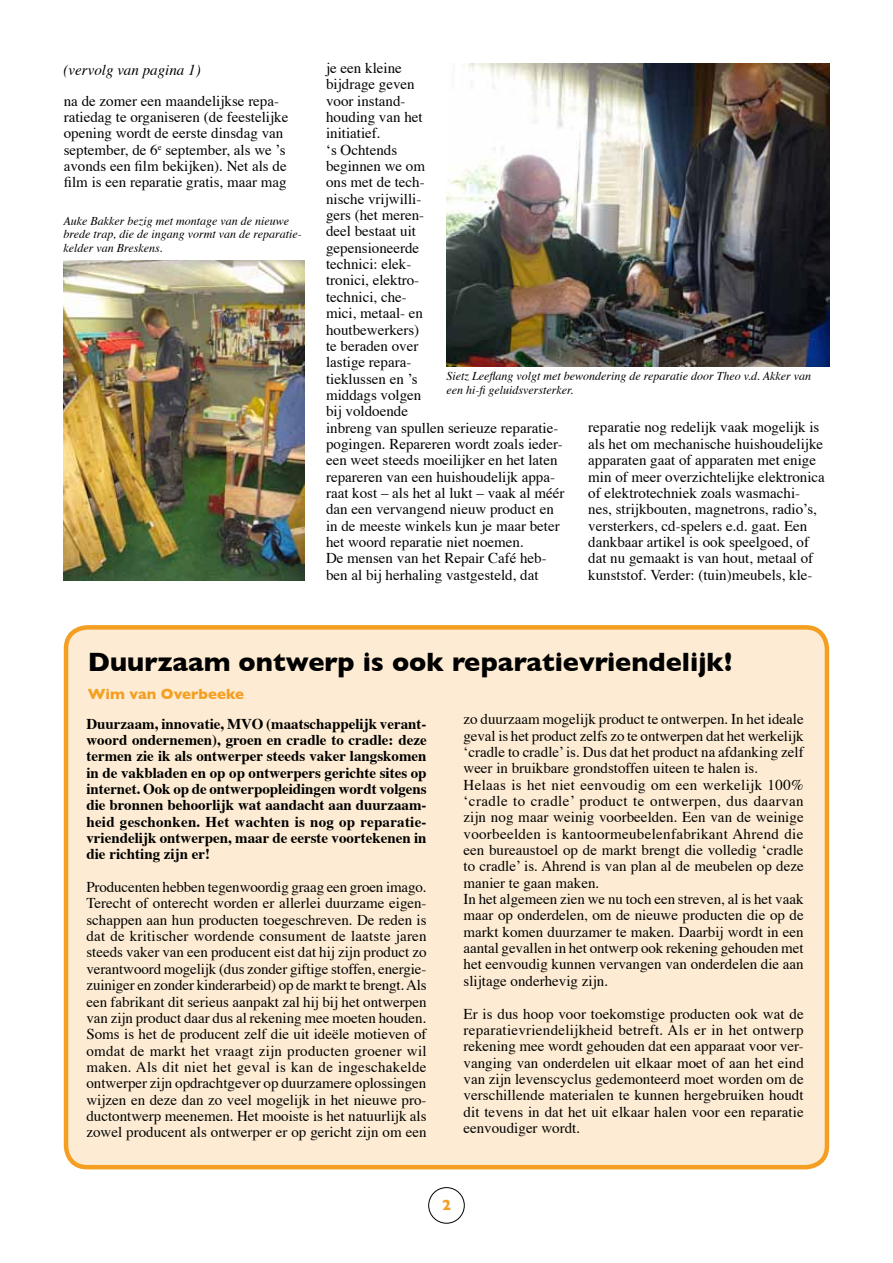
<style>
.page{position:relative;width:893px;height:1263px;background:#fff}
.page>*{position:absolute;margin:0;border:0;box-sizing:border-box;transform-origin:0 0}
.t1{font:700 27px "Gill Sans";color:#000}
.t2{font:15px/16.4px "Times";color:#000}
.t3{font:700 15px/16.4px "Times";color:#000;text-align:justify}
.t4{font:italic 15px "Times";color:#000}
.t5{font:700 15px "Gill Sans";color:#f49f22}
.t6{font:italic 12px/13.5px "Times";color:#000}
</style>
<div class="page">
<div style="left:428px;top:1187px;width:37px;height:36px;border:1px solid #000;border-radius:50%"></div>
<div style="left:66px;top:627px;width:761px;height:540px;background:#fdecd3;border-radius:21px"></div>
<div style="left:64px;top:625px;width:765px;height:544px;border:4px solid #f49f22;border-radius:21px"></div>
<img style="left:64px;top:261px;width:241px;height:319px">
<img style="left:446px;top:64px;width:383px;height:303px">
<p class="t4" style="left:64px;top:57px;width:139px">(vervolg van pagina 1)</p>
<p class="t2" style="left:64px;top:91px;width:226px">na de zomer een maandelijkse repa&shy;ratiedag te organiseren (de feestelijke opening wordt de eerste dinsdag van september, de 6<sup>e</sup> september, als we ’s avonds een film bekijken). Net als de film is een reparatie gratis, maar mag</p>
<p class="t6" style="left:64px;top:213px;width:240px">Auke Bakker bezig met montage van de nieuwe brede trap, die de ingang vormt van de reparatie&shy;kelder van Breskens.</p>
<p class="t2" style="left:326px;top:58px;width:240px">je een kleine<br>bijdrage geven<br>voor instand-<br>houding van het<br>initiatief.<br>‘s Ochtends<br>beginnen we om<br>ons met de tech-<br>nische vrijwilli-<br>gers (het meren-<br>deel bestaat uit<br>gepensioneerde<br>technici: elek-<br>tronici, elektro-<br>technici, che-<br>mici, metaal- en<br>houtbewerkers)<br>te beraden over<br>lastige repara-<br>tieklussen en ’s<br>middags volgen<br>bij voldoende<br>inbreng van spullen serieuze reparatie&shy;pogingen. Repareren wordt zoals ieder&shy;een weet steeds moeilijker en het laten repareren van een huishoudelijk appa&shy;raat kost – als het al lukt – vaak al méér dan een vervangend nieuw product en in de meeste winkels kun je maar beter het woord reparatie niet noemen.<br>De mensen van het Repair Café heb&shy;ben al bij herhaling vastgesteld, dat</p>
<p class="t6" style="left:446px;top:368px;width:366px">Sietz Leeflang volgt met bewondering de reparatie door Theo v.d. Akker van een hi-fi geluidsversterker.</p>
<p class="t2" style="left:588px;top:418px;width:238px">reparatie nog redelijk vaak mogelijk is als het om mechanische huishoudelijke apparaten gaat of apparaten met enige min of meer overzichtelijke elektronica of elektrotechniek zoals wasmachi&shy;nes, strijkbouten, magnetrons, radio’s, versterkers, cd-spelers e.d. gaat. Een dankbaar artikel is ook speelgoed, of dat nu gemaakt is van hout, metaal of kunststof. Verder: (tuin)meubels, kle-</p>
<h1 class="t1" style="left:88px;top:646px;width:646px">Duurzaam ontwerp is ook reparatievriendelijk!</h1>
<p class="t5" style="left:88px;top:685px;width:158px">Wim van Overbeeke</p>
<p class="t3" style="left:86px;top:714px;width:342px">Duurzaam, innovatie, MVO (maatschappelijk verant&shy;woord ondernemen), groen en cradle to cradle: deze termen zie ik als ontwerper steeds vaker langskomen in de vakbladen en op op ontwerpers gerichte sites op internet. Ook op de ontwerpopleidingen wordt volgens die bronnen behoorlijk wat aandacht aan duurzaam&shy;heid geschonken. Het wachten is nog op reparatie&shy;vriendelijk ontwerpen, maar de eerste voortekenen in die richting zijn er!</p>
<p class="t2" style="left:86px;top:877px;width:342px;text-align:justify">Producenten hebben tegenwoordig graag een groen imago.<br>Terecht of onterecht worden er allerlei duurzame eigen&shy;schappen aan hun producten toegeschreven. De reden is dat de kritischer wordende consument de laatste jaren steeds vaker van een producent eist dat hij zijn product zo verantwoord mogelijk (dus zonder giftige stoffen, energie&shy;zuiniger en zonder kinderarbeid) op de markt te brengt. Als een fabrikant dit serieus aanpakt zal hij bij het ontwerpen van zijn product daar dus al rekening mee moeten houden.<br>Soms is het de producent zelf die uit ideële motieven of omdat de markt het vraagt zijn producten groener wil maken. Als dit niet het geval is kan de ingeschakelde ontwerper zijn opdrachtgever op duurzamere oplossingen wijzen en deze dan zo veel mogelijk in het nieuwe pro&shy;ductontwerp meenemen. Het mooiste is het natuurlijk als zowel producent als ontwerper er op gericht zijn om een</p>
<p class="t2" style="left:463px;top:710px;width:342px">zo duurzaam mogelijk product te ontwerpen. In het ideale geval is het product zelfs zo te ontwerpen dat het werkelijk ‘cradle to cradle’ is. Dus dat het product na afdanking zelf weer in bruikbare grondstoffen uiteen te halen is.<br>Helaas is het niet eenvoudig om een werkelijk 100% ‘cradle to cradle’ product te ontwerpen, dus daarvan zijn nog maar weinig voorbeelden. Een van de weinige voorbeelden is kantoormeubelenfabrikant Ahrend die een bureaustoel op de markt brengt die volledig ‘cradle to cradle’ is. Ahrend is van plan al de meubelen op deze manier te gaan maken.<br>In het algemeen zien we nu toch een streven, al is het vaak maar op onderdelen, om de nieuwe producten die op de markt komen duurzamer te maken. Daarbij wordt in een aantal gevallen in het ontwerp ook rekening gehouden met het eenvoudig kunnen vervangen van onderdelen die aan slijtage onderhevig zijn.</p>
<p class="t2" style="left:463px;top:1004px;width:342px;text-align:justify">Er is dus hoop voor toekomstige producten ook wat de reparatievriendelijkheid betreft. Als er in het ontwerp rekening mee wordt gehouden dat een apparaat voor ver&shy;vanging van onderdelen uit elkaar moet of aan het eind van zijn levenscyclus gedemonteerd moet worden om de verschillende materialen te kunnen hergebruiken houdt dit tevens in dat het uit elkaar halen voor een reparatie eenvoudiger wordt.</p>
<p class="t5" style="left:442px;top:1196px;width:10px">2</p>
</div>
